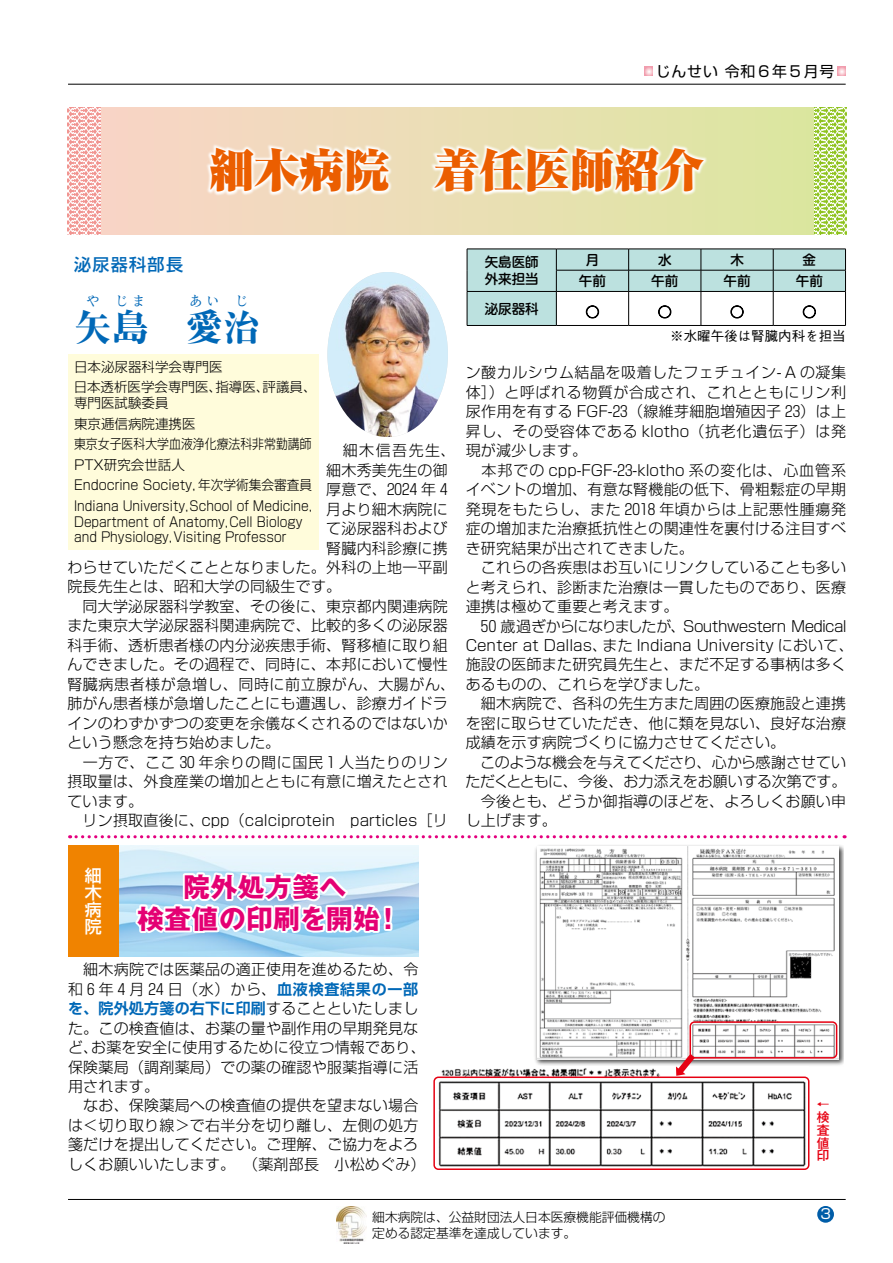
<style>
.page{position:relative;width:893px;height:1263px;background:#fff}
.page>*{position:absolute;margin:0;border:0;box-sizing:border-box;transform-origin:0 0}
.t1{font:900 45px "Ryumin Pr 6 N";color:#eb5e00}
.t2{font:800 37.2px "Ryumin Pr 6 N";color:#0068b7}
.t3{font:700 26.55px/32px "Gothic MB101 Pr 6";letter-spacing:.025em;color:#e40073;text-align:center}
.t4{font:500 16.95px "Shin Go Pr 6";letter-spacing:.08em;color:#0068b7}
.t5{font:500 16.95px/17px "Shin Go Pr 6 N";color:#fff;text-align:justify}
.t6{font:300 15px/19.5px "Shin Go Pr 6 N";letter-spacing:.015em;color:#000}
.t7{font:300 15px "Shin Go Pr 6 N";letter-spacing:.04em;color:#000}
.t8{font:700 15px "Shin Go Pr 6 N De";letter-spacing:.015em;color:#0068b7}
.t9{font:14.85px "Shin Go Pr 6";letter-spacing:.06em;color:#000}
.t10{font:13.8px "Shin M Go Pr 6";color:#000}
.t11{font:13.8px "Shin Go Pr 6 N";color:#fff}
.t12{font:300 13.5px/20.5px "Shin Go Pr 6 N";color:#000}
.t13{font:300 13.5px/15.6px "Shin Go Pr 6 N";color:#000;scale:.9 1}
.t14{font:500 13.5px/16.8px "Shin M Go Pr 6";color:#000}
.t15{font:500 13.5px "Gothic BBB Pr 6 N";color:#000}
.t16{font:800 13.5px "Ryumin Pr 6 N";color:#0068b7}
.t17{font:300 12.75px/15.3px "Shin Go Pr 6";color:#000}
.t18{font:500 12.75px/12.8px "Gothic MB101 Pr 6 N";color:#e60012;text-align:justify}
.s1{font-family:"Shin Go Pr 6 N De";font-weight:700;color:#0068b7}
.s2{font-family:"Shin Go Pr 6 N";font-weight:300;color:#000}
</style>
<div class="page">
<div style="left:817px;top:1206px;width:17px;height:17px;background:#005da8;border-radius:50%"></div>
<hr style="left:68px;top:84px;width:778px;height:1px;background:#000">
<hr style="left:68px;top:1199px;width:778px;height:1px;background:#000">
<svg style="left:837px;top:67px;width:9px;height:8px"></svg>
<svg style="left:644px;top:67px;width:9px;height:8px"></svg>
<img style="left:337px;top:1206px;width:29px;height:37px">
<img style="left:119px;top:845px;width:300px;height:112px">
<svg style="left:131px;top:845px;width:264px;height:112px"></svg>
<div style="left:68px;top:845px;width:51px;height:112px;background:#f08300"></div>
<svg style="left:70px;top:835px;width:775px;height:3px"></svg>
<svg style="left:100px;top:107px;width:714px;height:127px;background:#e9ddb2"></svg>
<svg style="left:68px;top:107px;width:32px;height:127px"></svg>
<svg style="left:814px;top:107px;width:32px;height:127px"></svg>
<img style="left:152px;top:107px;width:610px;height:127px">
<img style="left:327px;top:272px;width:121px;height:165px">
<div style="left:467px;top:291px;width:89px;height:34px;background:#bce1df"></div>
<hr style="left:467px;top:291px;width:89px;height:1px;background:#000">
<hr style="left:467px;top:292px;width:1px;height:33px;background:#000">
<hr style="left:556px;top:291px;width:73px;height:1px;background:#000">
<hr style="left:556px;top:292px;width:1px;height:33px;background:#000">
<hr style="left:629px;top:291px;width:72px;height:1px;background:#000">
<hr style="left:701px;top:291px;width:72px;height:1px;background:#000">
<hr style="left:773px;top:291px;width:73px;height:1px;background:#000">
<hr style="left:628px;top:292px;width:1px;height:33px;background:#000">
<hr style="left:701px;top:292px;width:1px;height:33px;background:#000">
<hr style="left:773px;top:292px;width:1px;height:33px;background:#000">
<hr style="left:845px;top:292px;width:1px;height:33px;background:#000">
<hr style="left:467px;top:325px;width:89px;height:1px;background:#000">
<hr style="left:556px;top:325px;width:73px;height:1px;background:#000">
<hr style="left:629px;top:325px;width:72px;height:1px;background:#000">
<hr style="left:701px;top:325px;width:72px;height:1px;background:#000">
<hr style="left:773px;top:325px;width:73px;height:1px;background:#000">
<svg style="left:467px;top:249px;width:379px;height:42px;background:#b3d7d5"></svg>
<svg style="left:586px;top:305px;width:13px;height:13px"></svg>
<svg style="left:658px;top:305px;width:13px;height:13px"></svg>
<svg style="left:731px;top:305px;width:12px;height:13px"></svg>
<svg style="left:803px;top:305px;width:13px;height:13px"></svg>
<div style="left:68px;top:354px;width:251px;height:196px;background:#fffcdb"></div>
<img style="left:535px;top:845px;width:308px;height:221px">
<img style="left:537px;top:846px;width:302px;height:213px">
<div style="left:689px;top:1021px;width:148px;height:37px;border:2px solid #e60012;border-radius:4px"></div>
<img style="left:438px;top:1068px;width:368px;height:98px">
<div style="left:433px;top:1076px;width:376px;height:94px;border:2px solid #e60012;border-radius:4px"></div>
<svg style="left:676px;top:1054px;width:19px;height:22px"></svg>
<p class="t9" style="left:656px;top:59px;width:180px">じんせい令和６年５月号</p>
<h1 class="t1" style="left:209px;top:134px;width:497px">細木病院 着任医師紹介</h1>
<p class="t4" style="left:74px;top:250px;width:129px">泌尿器科部長　</p>
<h2 class="t2" style="left:74px;top:297px;width:76px">矢島</h2>
<p class="t16" style="left:189px;top:291px;width:32px">あい</p>
<p class="t16" style="left:235px;top:291px;width:15px">じ</p>
<p class="t16" style="left:86px;top:291px;width:15px">や</p>
<p class="t16" style="left:115px;top:291px;width:32px">じま</p>
<h2 class="t2" style="left:186px;top:297px;width:76px">愛治</h2>
<p class="t12" style="left:74px;top:355px;width:244px">日本泌尿器科学会専門医<br>日本透析医学会専門医、指導医、評議員、</p>
<p class="t12" style="left:74px;top:391px;width:248px">専門医試験委員<br>東京逓信病院連携医<br>東京女子医科大学血液浄化療法科非常勤講師<br>PTX研究会世話人<br>Endocrine Society，年次学術集会審査員<br>Indiana University，School of Medicine，</p>
<p class="t13" style="left:74px;top:512px;width:255px">Department of Anatomy，Cell Biology and Physiology，Visiting Professor</p>
<p class="t6" style="left:326px;top:439px;width:131px">　細木信吾先生、</p>
<p class="t6" style="left:326px;top:459px;width:123px">細木秀美先生の御</p>
<p class="t6" style="left:326px;top:478px;width:123px">厚意で、２０２４年４</p>
<p class="t6" style="left:326px;top:498px;width:123px">月より細木病院に</p>
<p class="t6" style="left:326px;top:517px;width:123px">て泌尿器科および</p>
<p class="t6" style="left:326px;top:537px;width:123px">腎臓内科診療に携</p>
<p class="t6" style="left:67px;top:556px;width:382px">わらせていただくこととなりました。外科の上地一平副</p>
<p class="t6" style="left:67px;top:576px;width:275px">院長先生とは、昭和大学の同級生です。</p>
<p class="t6" style="left:67px;top:595px;width:382px">　同大学泌尿器科学教室、その後に、東京都内関連病院</p>
<p class="t6" style="left:67px;top:615px;width:382px">また東京大学泌尿器科関連病院で、比較的多くの泌尿器</p>
<p class="t6" style="left:67px;top:634px;width:382px">科手術、透析患者様の内分泌疾患手術、腎移植に取り組</p>
<p class="t6" style="left:67px;top:654px;width:382px">んできました。その過程で、同時に、本邦において慢性</p>
<p class="t7" style="left:67px;top:672px;width:389px">腎臓病患者様が急増し、同時に前立腺がん、大腸がん、</p>
<p class="t6" style="left:67px;top:692px;width:382px">肺がん患者様が急増したことにも遭遇し、診療ガイドラ</p>
<p class="t6" style="left:67px;top:712px;width:382px">インのわずかずつの変更を余儀なくされるのではないか</p>
<p class="t6" style="left:67px;top:731px;width:214px">という懸念を持ち始めました。</p>
<p class="t7" style="left:67px;top:750px;width:382px">　一方で、ここ３０年余りの間に国民１人当たりのリン</p>
<p class="t6" style="left:67px;top:770px;width:382px">摂取量は、外食産業の増加とともに有意に増えたとされ</p>
<p class="t6" style="left:67px;top:790px;width:77px">ています。</p>
<p class="t6" style="left:67px;top:809px;width:382px">　リン摂取直後に、cpp（calciprotein　particles［リ</p>
<p class="t5" style="left:85px;top:866px;width:18px">細木病院</p>
<h3 class="t3" style="left:137px;top:870px;width:265px">院外処方箋へ<br>検査値の印刷を開始！</h3>
<p class="t6" style="left:68px;top:958px;width:352px">　細木病院では医薬品の適正使用を進めるため、令和６年４月２４日（水）から、<span class="s1">血液検査結果の一部</span></p>
<p class="t8" style="left:68px;top:996px;width:352px">を、院外処方箋の右下に印刷<span class="s2">することといたしまし</span></p>
<p class="t6" style="left:68px;top:1017px;width:359px">た。この検査値は、お薬の量や副作用の早期発見など、お薬を安全に使用するために役立つ情報であり、保険薬局（調剤薬局）での薬の確認や服薬指導に活用されます。<br>　なお、保険薬局への検査値の提供を望まない場合は＜切り取り線＞で右半分を切り離し、左側の処方箋だけを提出してください。ご理解、ご協力をよろしくお願いいたします。　（薬剤部長　小松めぐみ）</p>
<p class="t14" style="left:485px;top:253px;width:55px">矢島医師外来担当</p>
<p class="t14" style="left:586px;top:251px;width:15px">月</p>
<p class="t14" style="left:658px;top:251px;width:15px">水</p>
<p class="t14" style="left:730px;top:251px;width:15px">木</p>
<p class="t14" style="left:803px;top:251px;width:15px">金</p>
<p class="t14" style="left:579px;top:272px;width:28px">午前</p>
<p class="t14" style="left:651px;top:272px;width:28px">午前</p>
<p class="t14" style="left:723px;top:272px;width:28px">午前</p>
<p class="t14" style="left:796px;top:272px;width:28px">午前</p>
<p class="t14" style="left:485px;top:299px;width:55px">泌尿器科</p>
<p class="t10" style="left:586px;top:301px;width:15px">○</p>
<p class="t10" style="left:658px;top:301px;width:15px">○</p>
<p class="t10" style="left:730px;top:301px;width:15px">○</p>
<p class="t15" style="left:670px;top:325px;width:177px">※水曜午後は腎臓内科を担当</p>
<p class="t6" style="left:465px;top:362px;width:390px">ン酸カルシウム結晶を吸着したフェチュイン- A の凝集体］）と呼ばれる物質が合成され、これとともにリン利尿作用を有する FGF-２３（線維芽細胞増殖因子２３）は上昇し、その受容体である klotho（抗老化遺伝子）は発現が減少します。<br>　本邦での cpp-FGF-２３-klotho 系の変化は、心血管系イベントの増加、有意な腎機能の低下、骨粗鬆症の早期発現をもたらし、また２０１８年頃からは上記悪性腫瘍発症の増加また治療抵抗性との関連性を裏付ける注目すべき研究結果が出されてきました。<br>　これらの各疾患はお互いにリンクしていることも多いと考えられ、診断また治療は一貫したものであり、医療連携は極めて重要と考えます。<br>　５０歳過ぎからになりましたが、Southwestern Medical<br>Center at Dallas、また Indiana University において、施設の医師また研究員先生と、まだ不足する事柄は多くあるものの、これらを学びました。<br>　細木病院で、各科の先生方また周囲の医療施設と連携を密に取らせていただき、他に類を見ない、良好な治療成績を示す病院づくりに協力させてください。<br>　このような機会を与えてくださり、心から感謝させていただくとともに、今後、お力添えをお願いする次第です。　今後とも、どうか御指導のほどを、よろしくお願い申し上げます。</p>
<p class="t18" style="left:817px;top:1097px;width:14px">←検査値印</p>
<p class="t17" style="left:372px;top:1209px;width:295px">細木病院は、公益財団法人日本医療機能評価機構の定める認定基準を達成しています。</p>
<p class="t11" style="left:820px;top:1203px;width:12px">3</p>
</div>
